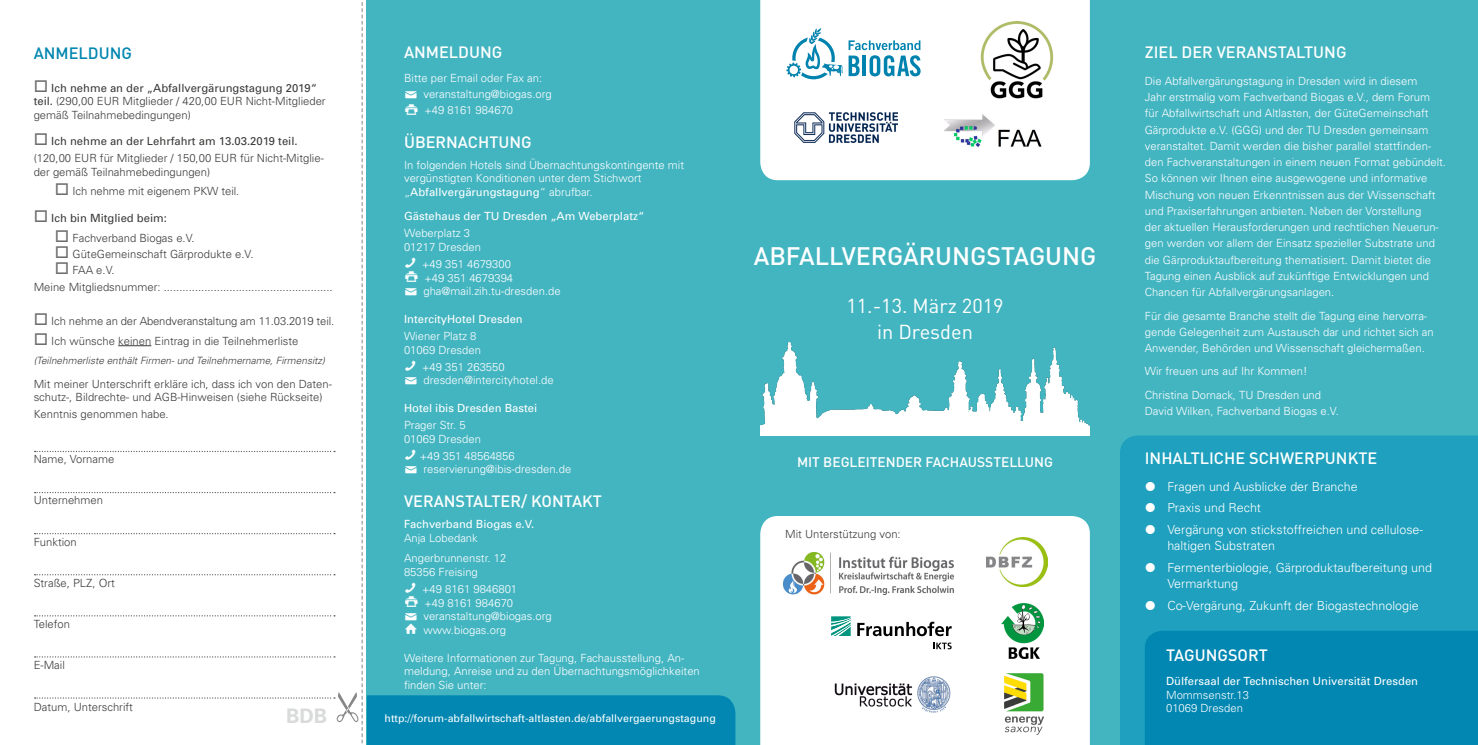
<style>
.page{position:relative;width:1478px;height:745px;background:#fff}
.page>*{position:absolute;margin:0;border:0;box-sizing:border-box;transform-origin:0 0}
.t1{font:500 25px "DIN";color:#fff}
.t2{font:25px "Entypo";color:#fff}
.t3{font:20px/26.2px "DIN";color:#fff;text-align:center}
.t4{font:700 20px "Univers";color:#d9dada}
.Header_1_white{font:500 16.25px "DIN";color:#fff}
.Header_1_blue{font:500 16.25px "DIN";color:#0086b0}
.t5{font:500 13.75px "DIN";color:#fff}
.List_white{font:300 12.5px/16.2px "Univers";color:#fff}
.Presentation_title{font:300 11.25px/16.2px "Univers";color:#fff}
.Presentation_title-2{font:300 11.25px/13.5px "Univers";color:#3a3a39}
.Presentation_title-3{font:11.25px "Univers";color:#fff}
.Presentation_title-4{font:11.25px "Univers";color:#3a3a39}
.t6{font:10.62px "Univers";color:#fff}
.t7{font:italic 300 10px "Univers";color:#3a3a39}
.s1{color:#6e6e6e}
.s2{font-weight:400}
</style>
<div class="page">
<div style="left:367px;top:0;width:1111px;height:744px;background:#43b5c1"></div>
<div style="left:760px;top:0;width:330px;height:180px;background:#fff"></div>
<div style="left:760px;top:516px;width:330px;height:228px;background:#fff"></div>
<img style="left:795px;top:113px;width:102px;height:30px">
<img style="left:986px;top:537px;width:61px;height:49px">
<img style="left:783px;top:552px;width:170px;height:42px">
<svg style="left:831px;top:616px;width:19px;height:19px"></svg>
<svg style="left:857px;top:621px;width:94px;height:14px"></svg>
<svg style="left:933px;top:642px;width:18px;height:7px"></svg>
<img style="left:834px;top:674px;width:118px;height:39px">
<img style="left:941px;top:111px;width:103px;height:41px">
<img style="left:1005px;top:673px;width:38px;height:62px">
<img style="left:760px;top:342px;width:330px;height:93px">
<svg style="left:786px;top:28px;width:134px;height:51px;background:#bddeea"></svg>
<img style="left:979px;top:21px;width:76px;height:78px">
<div style="left:1120px;top:435px;width:358px;height:309px;background:#1ea0be"></div>
<div style="left:1144px;top:630px;width:334px;height:114px;background:#0187b2"></div>
<img style="left:1001px;top:602px;width:43px;height:56px">
<svg style="left:35px;top:0;width:700px;height:744px"></svg>
<svg style="left:1146px;top:481px;width:9px;height:9px"></svg>
<svg style="left:1146px;top:503px;width:9px;height:9px"></svg>
<svg style="left:1146px;top:524px;width:9px;height:9px"></svg>
<svg style="left:1146px;top:562px;width:9px;height:9px"></svg>
<svg style="left:1146px;top:600px;width:9px;height:9px"></svg>
<p class="Header_1_blue" style="left:34px;top:42px;width:100px">ANMELDUNG</p>
<p class="Presentation_title-2" style="left:34px;top:80px;width:293px"><span class="s1">□</span> <span class="s2">Ich nehme an der „Abfallvergärungstagung 2019“ teil.</span> (290,00 EUR Mitglieder / 420,00 EUR Nicht-Mitglieder gemäß Teilnahmebedingungen)</p>
<p class="Presentation_title-4" style="left:34px;top:134px;width:265px"><span class="s1">□</span> Ich nehme an der Lehrfahrt am 13.03.2019 teil.</p>
<p class="Presentation_title-2" style="left:34px;top:151px;width:292px">(120,00 EUR für Mitglieder / 150,00 EUR für Nicht-Mitglie&shy;der gemäß Teilnahmebedingungen)</p>
<p class="Presentation_title-2" style="left:55px;top:184px;width:186px"><span class="s1">□</span> Ich nehme mit eigenem PKW teil.</p>
<p class="Presentation_title-4" style="left:34px;top:211px;width:135px"><span class="s1">□</span> Ich bin Mitglied beim:</p>
<p class="Presentation_title-2" style="left:55px;top:230px;width:141px"><span class="s1">□</span> Fachverband Biogas e.V.</p>
<p class="Presentation_title-2" style="left:55px;top:247px;width:200px"><span class="s1">□</span> GüteGemeinschaft Gärprodukte e.V.</p>
<p class="Presentation_title-2" style="left:55px;top:263px;width:61px"><span class="s1">□</span> FAA e.V.</p>
<p class="Presentation_title-2" style="left:34px;top:280px;width:300px">Meine Mitgliedsnummer: ......................................................</p>
<p class="Presentation_title-2" style="left:34px;top:314px;width:302px"><span class="s1">□</span> Ich nehme an der Abendveranstaltung am 11.03.2019 teil.</p>
<p class="Presentation_title-2" style="left:34px;top:333px;width:266px"><span class="s1">□</span> Ich wünsche keinen Eintrag in die Teilnehmerliste</p>
<p class="t7" style="left:34px;top:354px;width:293px">(Teilnehmerliste enthält Firmen- und Teilnehmername, Firmensitz)</p>
<p class="Presentation_title-2" style="left:34px;top:376px;width:300px">Mit meiner Unterschrift erkläre ich, dass ich von den Daten&shy;schutz-, Bildrechte- und AGB-Hinweisen (siehe Rückseite)</p>
<p class="Presentation_title-2" style="left:34px;top:406px;width:137px">Kenntnis genommen habe.</p>
<p class="Presentation_title-2" style="left:34px;top:452px;width:82px">Name, Vorname</p>
<p class="Presentation_title-2" style="left:34px;top:493px;width:71px">Unternehmen</p>
<p class="Presentation_title-2" style="left:34px;top:534px;width:45px">Funktion</p>
<p class="Presentation_title-2" style="left:34px;top:575px;width:83px">Straße, PLZ, Ort</p>
<p class="Presentation_title-2" style="left:34px;top:616px;width:38px">Telefon</p>
<p class="Presentation_title-2" style="left:34px;top:657px;width:33px">E-Mail</p>
<p class="Presentation_title-2" style="left:34px;top:699px;width:101px">Datum, Unterschrift</p>
<p class="t4" style="left:286px;top:702px;width:43px">BDB</p>
<p class="Header_1_white" style="left:404px;top:41px;width:100px">ANMELDUNG</p>
<p class="Presentation_title" style="left:404px;top:69px;width:140px">Bitte per Email oder Fax an:</p>
<p class="t2" style="left:404px;top:77px;width:15px">✉</p>
<p class="Presentation_title" style="left:423px;top:86px;width:130px">veranstaltung@biogas.org</p>
<p class="Presentation_title" style="left:424px;top:102px;width:90px">+49 8161 984670</p>
<p class="Header_1_white" style="left:404px;top:132px;width:129px">ÜBERNACHTUNG</p>
<p class="Presentation_title" style="left:404px;top:158px;width:282px;line-height:13.5px">In folgenden Hotels sind Übernachtungskontingente mit vergünstigten Konditionen unter dem Stichwort „<span class="s2">Abfallvergärungstagung</span>“ abrufbar.</p>
<p class="Presentation_title-3" style="left:404px;top:209px;width:242px">Gästehaus der TU Dresden „Am Weberplatz“</p>
<p class="Presentation_title" style="left:404px;top:226px;width:78px;line-height:13.5px">Weberplatz 3<br>01217 Dresden</p>
<p class="Presentation_title" style="left:422px;top:255px;width:90px">+49 351 4679300</p>
<p class="Presentation_title" style="left:424px;top:269px;width:90px">+49 351 4679394</p>
<p class="t2" style="left:404px;top:274px;width:15px">✉</p>
<p class="Presentation_title" style="left:423px;top:282px;width:139px">gha@mail.zih.tu-dresden.de</p>
<p class="Presentation_title-3" style="left:404px;top:312px;width:120px">IntercityHotel Dresden</p>
<p class="Presentation_title" style="left:404px;top:327px;width:74px">Wiener Platz 8</p>
<p class="Presentation_title" style="left:404px;top:341px;width:78px">01069 Dresden</p>
<p class="Presentation_title" style="left:422px;top:358px;width:84px">+49 351 263550</p>
<p class="t2" style="left:404px;top:363px;width:15px">✉</p>
<p class="Presentation_title" style="left:423px;top:371px;width:132px">dresden@intercityhotel.de</p>
<p class="Presentation_title-3" style="left:404px;top:401px;width:135px">Hotel ibis Dresden Bastei</p>
<p class="Presentation_title" style="left:404px;top:416px;width:63px">Prager Str. 5</p>
<p class="Presentation_title" style="left:404px;top:430px;width:78px">01069 Dresden</p>
<p class="Presentation_title" style="left:420px;top:447px;width:96px">+49 351 48564856</p>
<p class="t2" style="left:404px;top:452px;width:15px">✉</p>
<p class="Presentation_title" style="left:423px;top:460px;width:149px">reservierung@ibis-dresden.de</p>
<p class="Header_1_white" style="left:404px;top:490px;width:199px">VERANSTALTER/ KONTAKT</p>
<p class="Presentation_title-3" style="left:404px;top:516px;width:132px">Fachverband Biogas e.V.</p>
<p class="Presentation_title" style="left:404px;top:528px;width:75px">Anja Lobedank</p>
<p class="Presentation_title" style="left:404px;top:549px;width:104px">Angerbrunnenstr. 12</p>
<p class="Presentation_title" style="left:404px;top:563px;width:75px">85356 Freising</p>
<p class="Presentation_title" style="left:422px;top:580px;width:96px">+49 8161 9846801</p>
<p class="Presentation_title" style="left:424px;top:594px;width:90px">+49 8161 984670</p>
<p class="t2" style="left:404px;top:599px;width:15px">✉</p>
<p class="Presentation_title" style="left:423px;top:607px;width:130px">veranstaltung@biogas.org</p>
<p class="t2" style="left:404px;top:611px;width:15px">⌂</p>
<p class="Presentation_title" style="left:423px;top:621px;width:84px">www.biogas.org</p>
<p class="Presentation_title" style="left:404px;top:650px;width:297px;line-height:13.5px">Weitere Informationen zur Tagung, Fachausstellung, An&shy;meldung, Anreise und zu den Übernachtungsmöglichkeiten finden Sie unter:</p>
<p class="t6" style="left:384px;top:710px;width:333px">http://forum-abfallwirtschaft-altlasten.de/abfallvergaerungstagung</p>
<p class="t1" style="left:754px;top:240px;width:344px">ABFALLVERGÄRUNGSTAGUNG</p>
<p class="t3" style="left:846px;top:292px;width:159px">11.-13. März 2019 in Dresden</p>
<p class="t5" style="left:797px;top:453px;width:258px">MIT BEGLEITENDER FACHAUSSTELLUNG</p>
<p class="Presentation_title-2" style="left:785px;top:526px;width:117px">Mit Unterstützung von:</p>
<p class="Header_1_white" style="left:1144px;top:41px;width:203px">ZIEL DER VERANSTALTUNG</p>
<p class="Presentation_title" style="left:1144px;top:72px;width:303px">Die Abfallvergärungstagung in Dresden wird in diesem<br>Jahr erstmalig vom Fachverband Biogas e.V., dem Forum für Abfallwirtschaft und Altlasten, der GüteGemeinschaft Gärprodukte e.V. (GGG) und der TU Dresden gemeinsam veranstaltet. Damit werden die bisher parallel stattfinden&shy;den Fachveranstaltungen in einem neuen Format gebündelt.<br>So können wir Ihnen eine ausgewogene und informative Mischung von neuen Erkenntnissen aus der Wissenschaft und Praxiserfahrungen anbieten. Neben der Vorstellung<br>der aktuellen Herausforderungen und rechtlichen Neuerun&shy;gen werden vor allem der Einsatz spezieller Substrate und die Gärproduktaufbereitung thematisiert. Damit bietet die Tagung einen Ausblick auf zukünftige Entwicklungen und Chancen für Abfallvergärungsanlagen.</p>
<p class="Presentation_title" style="left:1144px;top:307px;width:290px">Für die gesamte Branche stellt die Tagung eine hervorra&shy;gende Gelegenheit zum Austausch dar und richtet sich an<br>Anwender, Behörden und Wissenschaft gleichermaßen.</p>
<p class="Presentation_title" style="left:1144px;top:363px;width:164px">Wir freuen uns auf Ihr Kommen!</p>
<p class="Presentation_title" style="left:1144px;top:386px;width:196px">Christina Dornack, TU Dresden und<br>David Wilken, Fachverband Biogas e.V.</p>
<p class="Header_1_white" style="left:1144px;top:447px;width:234px">INHALTLICHE SCHWERPUNKTE</p>
<p class="List_white" style="left:1167px;top:477px;width:192px">Fragen und Ausblicke der Branche</p>
<p class="List_white" style="left:1167px;top:499px;width:95px">Praxis und Recht</p>
<p class="List_white" style="left:1167px;top:521px;width:257px">Vergärung von stickstoffreichen und cellulose&shy;haltigen Substraten</p>
<p class="List_white" style="left:1167px;top:558px;width:266px">Fermenterbiologie, Gärproduktaufbereitung und<br>Vermarktung</p>
<p class="List_white" style="left:1167px;top:596px;width:253px">Co-Vergärung, Zukunft der Biogastechnologie</p>
<p class="Header_1_white" style="left:1166px;top:644px;width:103px">TAGUNGSORT</p>
<p class="Presentation_title-3" style="left:1166px;top:674px;width:254px">Dülfersaal der Technischen Universität Dresden</p>
<p class="Presentation_title" style="left:1166px;top:687px;width:84px;line-height:13.5px">Mommsenstr.13<br>01069 Dresden</p>
</div>
